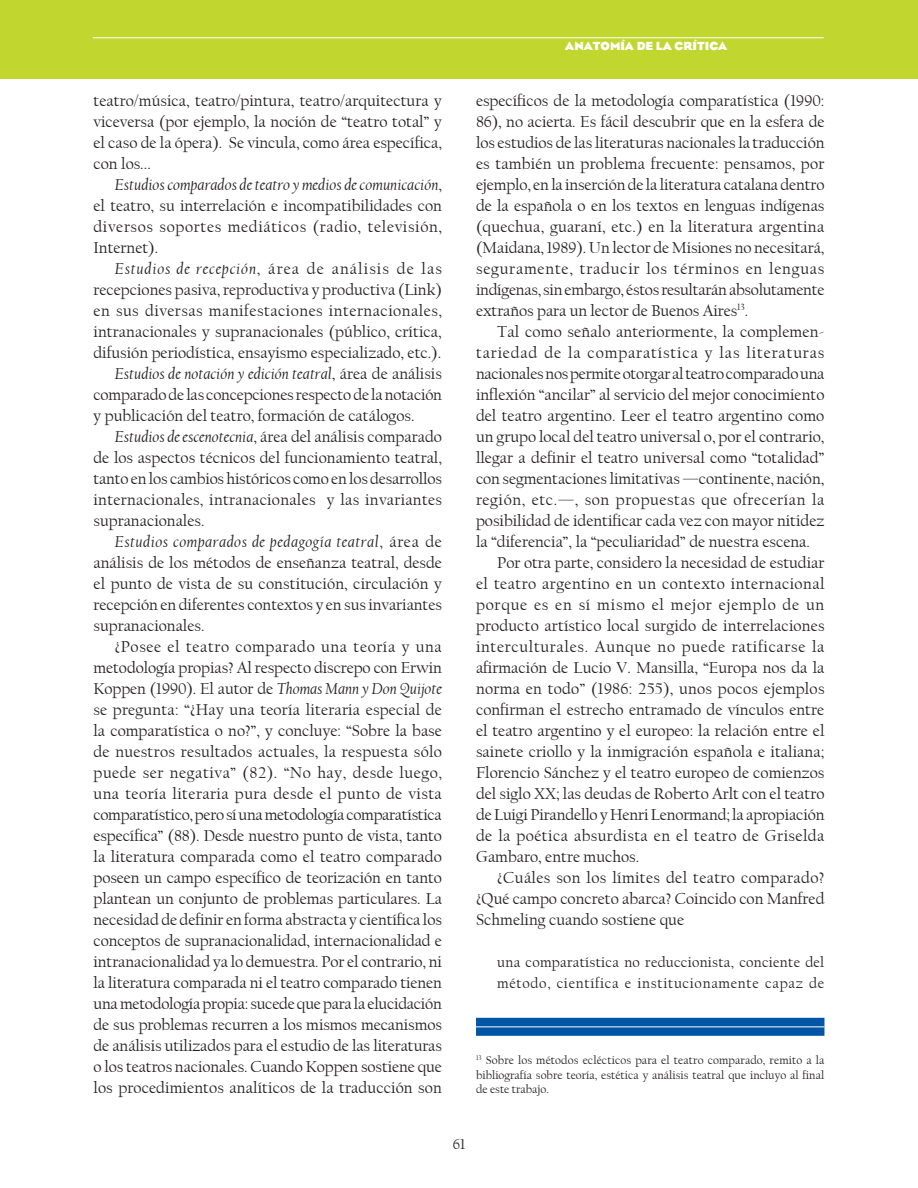
<style>
.page{position:relative;width:918px;height:1188px;background:#fff}
.page>*{position:absolute;margin:0;border:0;box-sizing:border-box;transform-origin:0 0}
.t1{font:16.5px/21px "Californian FB";color:#231f20;text-align:justify}
.t2{font:16.5px "Californian FB";letter-spacing:.025em;color:#231f20}
.t3{font:16.5px "Californian FB";letter-spacing:.035em;color:#231f20}
.t4{font:16.5px "Californian FB";letter-spacing:-.02em;color:#231f20}
.t5{font:italic 16.5px "Californian FB";color:#231f20}
.t6{font:16.5px "Californian FB";letter-spacing:.03em;color:#231f20}
.t7{font:italic 16.5px "Californian FB";letter-spacing:.03em;color:#231f20}
.t8{font:16.5px "Californian FB";letter-spacing:.04em;color:#231f20}
.t9{font:16.5px "Californian FB";letter-spacing:.05em;color:#231f20}
.t10{font:16.5px "Californian FB";letter-spacing:.065em;color:#231f20}
.t11{font:16.5px "Californian FB";letter-spacing:.02em;color:#231f20}
.t12{font:16.5px "Californian FB";letter-spacing:.045em;color:#231f20}
.t13{font:15px/21px "Californian FB";letter-spacing:.015em;color:#231f20}
.t14{font:12px/14.4px "Californian FB";color:#231f20;text-align:justify}
.t15{font:700 12px "Eagle";color:#fff}
.s1{font-style:italic}
.s2{font-style:normal}
</style>
<div class="page">
<div style="left:476px;top:1018px;width:348px;height:18px;background:#0155a5"></div>
<hr style="left:476px;top:1027px;width:348px;height:1px;background:#fff">
<div style="left:0;top:0;width:918px;height:79px;background:#c1d72f"></div>
<hr style="left:93px;top:37px;width:731px;height:1px;background:#fff">
<p class="t15" style="left:565px;top:39px;width:163px">ANATOMÍA DE LA CRÍTICA</p>
<p class="t1" style="left:94px;top:90px;width:350px">teatro/música, teatro/pintura, teatro/arquitectura y viceversa (por ejemplo, la noción de “teatro total” y el caso de la ópera). Se vincula, como área específica, con los...</p>
<p class="t1" style="left:94px;top:174px;width:350px;text-indent:21px"><span class="s1">Estudios comparados de teatro y medios de comunicación</span>, el teatro, su interrelación e incompatibilidades con diversos soportes mediáticos (radio, televisión, Internet).</p>
<p class="t10" style="left:115px;top:259px;width:329px"><span class="s1">Estudios de recepción</span>, área de análisis de las</p>
<p class="t1" style="left:94px;top:279px;width:350px">recepciones pasiva, reproductiva y productiva (Link)</p>
<p class="t6" style="left:94px;top:301px;width:350px">en sus diversas manifestaciones internacionales,</p>
<p class="t1" style="left:94px;top:321px;width:350px">intranacionales y supranacionales (público, crítica,</p>
<p class="t1" style="left:94px;top:342px;width:349px">difusión periodística, ensayismo especializado, etc.).</p>
<p class="t5" style="left:115px;top:364px;width:329px">Estudios de notación y edición teatral<span class="s2">, área de análisis</span></p>
<p class="t1" style="left:94px;top:384px;width:350px">comparado de las concepciones respecto de la notación</p>
<p class="t1" style="left:94px;top:405px;width:323px">y publicación del teatro, formación de catálogos.</p>
<p class="t1" style="left:115px;top:426px;width:329px"><span class="s1">Estudios de escenotecnia</span>, área del análisis comparado</p>
<p class="t1" style="left:94px;top:447px;width:350px">de los aspectos técnicos del funcionamiento teatral,</p>
<p class="t1" style="left:94px;top:468px;width:350px">tanto en los cambios históricos como en los desarrollos</p>
<p class="t1" style="left:94px;top:489px;width:350px">internacionales, intranacionales y las invariantes</p>
<p class="t1" style="left:94px;top:510px;width:113px">supranacionales.</p>
<p class="t7" style="left:115px;top:532px;width:329px">Estudios comparados de pedagogía teatral<span class="s2">, área de</span></p>
<p class="t1" style="left:94px;top:552px;width:350px">análisis de los métodos de enseñanza teatral, desde</p>
<p class="t1" style="left:94px;top:573px;width:350px">el punto de vista de su constitución, circulación y</p>
<p class="t1" style="left:94px;top:594px;width:350px">recepción en diferentes contextos y en sus invariantes</p>
<p class="t1" style="left:94px;top:615px;width:113px">supranacionales.</p>
<p class="t3" style="left:115px;top:637px;width:329px">¿Posee el teatro comparado una teoría y una</p>
<p class="t1" style="left:94px;top:657px;width:350px">metodología propias? Al respecto discrepo con Erwin</p>
<p class="t1" style="left:94px;top:678px;width:350px">Koppen (1990). El autor de <span class="s1">Thomas Mann y Don Quijote</span></p>
<p class="t1" style="left:94px;top:699px;width:350px">se pregunta: “¿Hay una teoría literaria especial de</p>
<p class="t1" style="left:94px;top:720px;width:350px">la comparatística o no?”, y concluye: “Sobre la base</p>
<p class="t1" style="left:94px;top:741px;width:350px">de nuestros resultados actuales, la respuesta sólo</p>
<p class="t3" style="left:94px;top:763px;width:350px">puede ser negativa” (82). “No hay, desde luego,</p>
<p class="t2" style="left:94px;top:784px;width:350px">una teoría literaria pura desde el punto de vista</p>
<p class="t4" style="left:94px;top:805px;width:350px">comparatístico, pero sí una metodología comparatística</p>
<p class="t1" style="left:94px;top:825px;width:350px">específica” (88). Desde nuestro punto de vista, tanto</p>
<p class="t1" style="left:94px;top:846px;width:350px">la literatura comparada como el teatro comparado</p>
<p class="t1" style="left:94px;top:867px;width:350px">poseen un campo específico de teorización en tanto</p>
<p class="t1" style="left:94px;top:888px;width:350px">plantean un conjunto de problemas particulares. La</p>
<p class="t1" style="left:94px;top:909px;width:350px">necesidad de definir en forma abstracta y científica los</p>
<p class="t1" style="left:94px;top:930px;width:350px">conceptos de supranacionalidad, internacionalidad e</p>
<p class="t1" style="left:94px;top:951px;width:350px">intranacionalidad ya lo demuestra. Por el contrario, ni</p>
<p class="t1" style="left:94px;top:972px;width:350px">la literatura comparada ni el teatro comparado tienen</p>
<p class="t1" style="left:94px;top:993px;width:350px">una metodología propia: sucede que para la elucidación</p>
<p class="t1" style="left:94px;top:1014px;width:350px">de sus problemas recurren a los mismos mecanismos</p>
<p class="t1" style="left:94px;top:1035px;width:350px">de análisis utilizados para el estudio de las literaturas</p>
<p class="t1" style="left:94px;top:1056px;width:350px">o los teatros nacionales. Cuando Koppen sostiene que</p>
<p class="t1" style="left:94px;top:1077px;width:350px">los procedimientos analíticos de la traducción son</p>
<p class="t1" style="left:476px;top:90px;width:350px">específicos de la metodología comparatística (1990:<br>86), no acierta. Es fácil descubrir que en la esfera de los estudios de las literaturas nacionales la traducción es también un problema frecuente: pensamos, por ejemplo, en la inserción de la literatura catalana dentro de la española o en los textos en lenguas indígenas (quechua, guaraní, etc.) en la literatura argentina (Maidana, 1989). Un lector de Misiones no necesitará, seguramente, traducir los términos en lenguas indígenas, sin embargo, éstos resultarán absolutamente extraños para un lector de Buenos Aires<sup>13</sup>.</p>
<p class="t1" style="left:497px;top:321px;width:329px">Tal como señalo anteriormente, la complemen-</p>
<p class="t9" style="left:476px;top:343px;width:350px">tariedad de la comparatística y las literaturas</p>
<p class="t1" style="left:476px;top:363px;width:350px">nacionales nos permite otorgar al teatro comparado una</p>
<p class="t1" style="left:476px;top:384px;width:350px">inflexión “ancilar” al servicio del mejor conocimiento</p>
<p class="t1" style="left:476px;top:405px;width:350px">del teatro argentino. Leer el teatro argentino como</p>
<p class="t1" style="left:476px;top:426px;width:350px">un grupo local del teatro universal o, por el contrario,</p>
<p class="t1" style="left:476px;top:447px;width:350px">llegar a definir el teatro universal como “totalidad”</p>
<p class="t1" style="left:476px;top:468px;width:350px">con segmentaciones limitativas —continente, nación,</p>
<p class="t3" style="left:476px;top:490px;width:350px">región, etc.—, son propuestas que ofrecerían la</p>
<p class="t1" style="left:476px;top:510px;width:350px">posibilidad de identificar cada vez con mayor nitidez</p>
<p class="t1" style="left:476px;top:531px;width:336px">la “diferencia”, la “peculiaridad” de nuestra escena.</p>
<p class="t1" style="left:497px;top:552px;width:329px">Por otra parte, considero la necesidad de estudiar</p>
<p class="t2" style="left:476px;top:574px;width:350px">el teatro argentino en un contexto internacional</p>
<p class="t12" style="left:476px;top:595px;width:350px">porque es en sí mismo el mejor ejemplo de un</p>
<p class="t1" style="left:476px;top:615px;width:350px">producto artístico local surgido de interrelaciones</p>
<p class="t8" style="left:476px;top:637px;width:350px">interculturales. Aunque no puede ratificarse la</p>
<p class="t1" style="left:476px;top:657px;width:350px">afirmación de Lucio V. Mansilla, “Europa nos da la</p>
<p class="t1" style="left:476px;top:678px;width:350px">norma en todo” (1986: 255), unos pocos ejemplos</p>
<p class="t1" style="left:476px;top:699px;width:350px">confirman el estrecho entramado de vínculos entre</p>
<p class="t1" style="left:476px;top:720px;width:350px">el teatro argentino y el europeo: la relación entre el</p>
<p class="t1" style="left:476px;top:741px;width:350px">sainete criollo y la inmigración española e italiana;</p>
<p class="t1" style="left:476px;top:762px;width:350px">Florencio Sánchez y el teatro europeo de comienzos</p>
<p class="t1" style="left:476px;top:783px;width:350px">del siglo XX; las deudas de Roberto Arlt con el teatro</p>
<p class="t1" style="left:476px;top:804px;width:350px">de Luigi Pirandello y Henri Lenormand; la apropiación</p>
<p class="t2" style="left:476px;top:826px;width:350px">de la poética absurdista en el teatro de Griselda</p>
<p class="t1" style="left:476px;top:846px;width:165px">Gambaro, entre muchos.</p>
<p class="t11" style="left:497px;top:868px;width:329px">¿Cuáles son los límites del teatro comparado?</p>
<p class="t1" style="left:476px;top:888px;width:350px">¿Qué campo concreto abarca? Coincido con Manfred</p>
<p class="t1" style="left:476px;top:909px;width:210px">Schmeling cuando sostiene que</p>
<p class="t13" style="left:497px;top:952px;width:329px">una comparatística no reduccionista, conciente del método, científica e institucionamente capaz de</p>
<p class="t14" style="left:476px;top:1053px;width:350px"><sup>13</sup> Sobre los métodos eclécticos para el teatro comparado, remito a la bibliografía sobre teoría, estética y análisis teatral que incluyo al final de este trabajo.</p>
<p class="t13" style="left:453px;top:1133px;width:13px">61</p>
</div>
